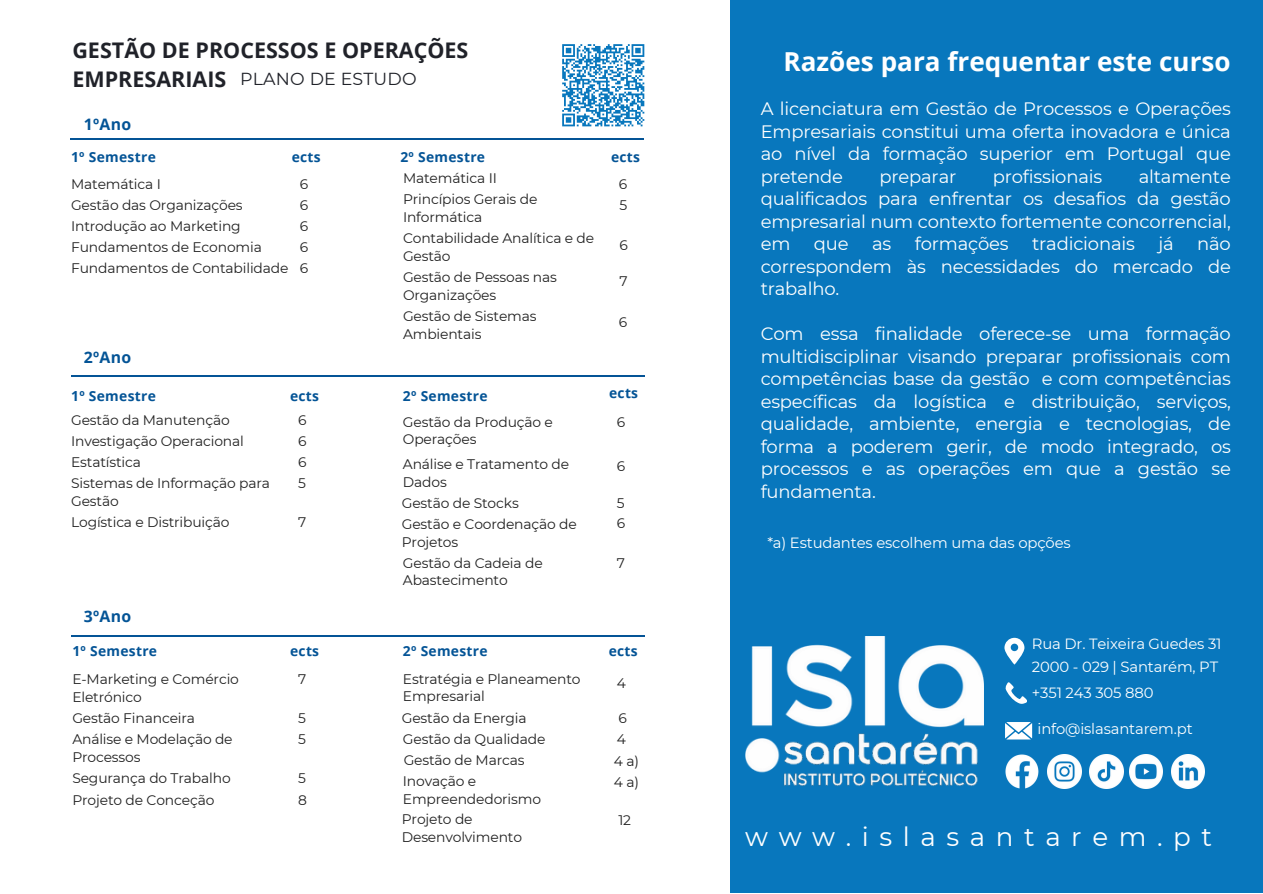
<style>
.page{position:relative;width:1263px;height:894px;background:#fff}
.page>*{position:absolute;margin:0;border:0;box-sizing:border-box;transform-origin:0 0}
.t1{font:700 26.1px "Open Sans";color:#fff}
.t2{font:26.1px "Montserrat";letter-spacing:.405em;color:#fff}
.t3{font:700 21.45px/29.2px "Open Sans";color:#202229}
.t4{font:18px/22.5px "Montserrat";letter-spacing:-.01em;color:#fff;text-align:justify}
.t5{font:17.4px "Montserrat";letter-spacing:.01em;color:#202229}
.t6{font:700 15.75px "Open Sans";letter-spacing:.02em;color:#045496}
.t7{font:14.85px "Montserrat";letter-spacing:-.01em;color:#fff}
.t8{font:13.8px/17.9px "Montserrat";letter-spacing:-.01em;color:#212121}
.t9{font:700 13.8px "Open Sans";letter-spacing:.02em;color:#045496}
</style>
<div class="page">
<div style="left:730px;top:0;width:533px;height:892px;background:#0877bd"></div>
<svg style="left:562px;top:44px;width:83px;height:83px"></svg>
<svg style="left:1004px;top:637px;width:20px;height:27px"></svg>
<svg style="left:1005px;top:682px;width:22px;height:21px"></svg>
<svg style="left:1005px;top:722px;width:27px;height:17px"></svg>
<img style="left:1005px;top:754px;width:33px;height:34px">
<img style="left:1048px;top:754px;width:33px;height:34px">
<img style="left:1090px;top:754px;width:33px;height:34px">
<img style="left:1129px;top:754px;width:33px;height:34px">
<img style="left:1171px;top:754px;width:34px;height:34px">
<img style="left:751px;top:636px;width:232px;height:91px">
<img style="left:783px;top:733px;width:195px;height:53px">
<img style="left:746px;top:738px;width:34px;height:35px">
<hr style="left:70px;top:139px;width:574px;height:1px;background:#045496">
<hr style="left:71px;top:375px;width:573px;height:1px;background:#045496">
<hr style="left:71px;top:634px;width:573px;height:2px;background:#045496">
<h3 class="t3" style="left:72px;top:35px;width:398px">GESTÃO DE PROCESSOS E OPERAÇÕES<br>EMPRESARIAIS</h3>
<h4 class="t5" style="left:240px;top:69px;width:178px">PLANO DE ESTUDO</h4>
<p class="t6" style="left:84px;top:113px;width:49px">1ºAno</p>
<p class="t9" style="left:71px;top:147px;width:86px">1º Semestre</p>
<p class="t9" style="left:292px;top:147px;width:31px">ects</p>
<p class="t9" style="left:400px;top:147px;width:86px">2º Semestre</p>
<p class="t8" style="left:71px;top:196px;width:173px">Gestão das Organizações</p>
<p class="t9" style="left:611px;top:147px;width:31px">ects</p>
<p class="t8" style="left:403px;top:169px;width:95px">Matemática II</p>
<h6 class="t8" style="left:71px;top:175px;width:91px">Matemática I</h6>
<p class="t8" style="left:300px;top:175px;width:10px">6</p>
<p class="t8" style="left:300px;top:196px;width:10px">6</p>
<p class="t8" style="left:619px;top:175px;width:10px">6</p>
<p class="t8" style="left:403px;top:190px;width:136px">Princípios Gerais de<br>Informática</p>
<p class="t8" style="left:619px;top:195px;width:9px">5</p>
<p class="t8" style="left:403px;top:229px;width:193px">Contabilidade Analítica e de<br>Gestão</p>
<p class="t8" style="left:619px;top:236px;width:10px">6</p>
<p class="t8" style="left:403px;top:268px;width:155px">Gestão de Pessoas nas<br>Organizações</p>
<p class="t8" style="left:619px;top:272px;width:10px">7</p>
<p class="t8" style="left:403px;top:307px;width:135px">Gestão de Sistemas<br>Ambientais</p>
<p class="t8" style="left:619px;top:313px;width:10px">6</p>
<p class="t8" style="left:71px;top:217px;width:171px">Introdução ao Marketing</p>
<p class="t8" style="left:300px;top:217px;width:10px">6</p>
<p class="t8" style="left:71px;top:238px;width:192px">Fundamentos de Economia</p>
<p class="t8" style="left:300px;top:238px;width:10px">6</p>
<p class="t8" style="left:71px;top:259px;width:219px">Fundamentos de Contabilidade</p>
<p class="t8" style="left:300px;top:259px;width:10px">6</p>
<p class="t6" style="left:84px;top:345px;width:49px">2ºAno</p>
<p class="t9" style="left:609px;top:383px;width:31px">ects</p>
<p class="t9" style="left:71px;top:386px;width:86px">1º Semestre</p>
<p class="t9" style="left:290px;top:386px;width:31px">ects</p>
<p class="t9" style="left:403px;top:386px;width:86px">2º Semestre</p>
<p class="t8" style="left:298px;top:411px;width:10px">6</p>
<p class="t8" style="left:403px;top:412px;width:152px">Gestão da Produção e<br>Operações</p>
<p class="t8" style="left:617px;top:413px;width:10px">6</p>
<h6 class="t8" style="left:71px;top:411px;width:160px">Gestão da Manutenção</h6>
<p class="t8" style="left:71px;top:432px;width:174px">Investigação Operacional</p>
<p class="t8" style="left:298px;top:432px;width:10px">6</p>
<p class="t8" style="left:71px;top:453px;width:71px">Estatística</p>
<p class="t8" style="left:298px;top:453px;width:10px">6</p>
<p class="t8" style="left:71px;top:474px;width:200px">Sistemas de Informação para<br>Gestão</p>
<p class="t8" style="left:298px;top:474px;width:9px">5</p>
<h6 class="t8" style="left:71px;top:513px;width:160px">Logística e Distribuição</h6>
<p class="t8" style="left:298px;top:513px;width:10px">7</p>
<p class="t8" style="left:403px;top:454px;width:168px">Análise e Tratamento de<br>Dados</p>
<p class="t8" style="left:617px;top:457px;width:10px">6</p>
<p class="t8" style="left:402px;top:493px;width:118px">Gestão de Stocks</p>
<p class="t8" style="left:617px;top:494px;width:9px">5</p>
<p class="t8" style="left:402px;top:514px;width:177px">Gestão e Coordenação de<br>Projetos</p>
<p class="t8" style="left:617px;top:513px;width:10px">6</p>
<p class="t8" style="left:403px;top:553px;width:141px">Gestão da Cadeia de<br>Abastecimento</p>
<p class="t8" style="left:617px;top:554px;width:10px">7</p>
<p class="t6" style="left:84px;top:605px;width:49px">3ºAno</p>
<p class="t9" style="left:72px;top:641px;width:86px">1º Semestre</p>
<p class="t9" style="left:290px;top:641px;width:31px">ects</p>
<p class="t9" style="left:403px;top:641px;width:86px">2º Semestre</p>
<p class="t8" style="left:298px;top:670px;width:10px">7</p>
<p class="t8" style="left:403px;top:669px;width:179px">Estratégia e Planeamento<br>Empresarial</p>
<p class="t8" style="left:617px;top:674px;width:11px">4</p>
<p class="t9" style="left:609px;top:641px;width:31px">ects</p>
<p class="t8" style="left:72px;top:670px;width:168px">E-Marketing e Comércio<br>Eletrónico</p>
<p class="t8" style="left:72px;top:708px;width:124px">Gestão Financeira</p>
<p class="t8" style="left:298px;top:708px;width:9px">5</p>
<p class="t8" style="left:402px;top:708px;width:126px">Gestão da Energia</p>
<p class="t8" style="left:618px;top:708px;width:10px">6</p>
<p class="t8" style="left:72px;top:729px;width:162px">Análise e Modelação de<br>Processos</p>
<p class="t8" style="left:298px;top:729px;width:9px">5</p>
<p class="t8" style="left:72px;top:768px;width:160px">Segurança do Trabalho</p>
<p class="t8" style="left:298px;top:768px;width:9px">5</p>
<p class="t8" style="left:402px;top:809px;width:122px">Projeto de<br>Desenvolvimento</p>
<p class="t8" style="left:618px;top:810px;width:14px">12</p>
<p class="t8" style="left:403px;top:730px;width:144px">Gestão da Qualidade</p>
<p class="t8" style="left:617px;top:730px;width:11px">4</p>
<p class="t8" style="left:404px;top:751px;width:122px">Gestão de Marcas</p>
<p class="t8" style="left:614px;top:751px;width:27px">4 a)</p>
<h1 class="t8" style="left:403px;top:772px;width:140px">Inovação e<br>Empreendedorismo</h1>
<h5 class="t8" style="left:614px;top:772px;width:27px">4 a)</h5>
<p class="t8" style="left:72px;top:791px;width:143px">Projeto de Conceção</p>
<p class="t8" style="left:298px;top:791px;width:10px">8</p>
<p class="t1" style="left:783px;top:43px;width:449px">Razões para frequentar este curso</p>
<p class="t4" style="left:761px;top:98px;width:472px">A licenciatura em Gestão de Processos e Operações Empresariais constitui uma oferta inovadora e única ao nível da formação superior em Portugal que pretende</p>
<p class="t4" style="left:879px;top:165px;width:78px">preparar</p>
<p class="t4" style="left:993px;top:165px;width:111px">profissionais</p>
<p class="t4" style="left:761px;top:165px;width:472px;text-indent:378px">altamente qualificados para enfrentar os desafios da gestão empresarial num contexto fortemente concorrencial, em</p>
<p class="t4" style="left:814px;top:232px;width:36px">que</p>
<p class="t4" style="left:872px;top:232px;width:21px">as</p>
<p class="t4" style="left:915px;top:232px;width:95px">formações</p>
<p class="t4" style="left:1032px;top:232px;width:104px">tradicionais</p>
<p class="t4" style="left:1158px;top:232px;width:17px">já</p>
<p class="t4" style="left:761px;top:232px;width:472px;text-indent:436px">não correspondem às necessidades do mercado de trabalho.</p>
<p class="t4" style="left:761px;top:322px;width:472px">Com essa finalidade oferece-se uma formação multidisciplinar visando preparar profissionais com competências base da gestão e com competências específicas da logística e distribuição, serviços, qualidade, ambiente, energia e tecnologias, de forma a poderem gerir, de modo integrado, os processos e as operações em que a gestão se fundamenta.</p>
<p class="t7" style="left:767px;top:533px;width:305px">*a) Estudantes escolhem uma das opções</p>
<h5 class="t7" style="left:1032px;top:634px;width:191px">Rua Dr. Teixeira Guedes 31</h5>
<p class="t7" style="left:1032px;top:657px;width:188px">2000 - 029 | Santarém, PT</p>
<p class="t7" style="left:1032px;top:683px;width:123px">+351 243 305 880</p>
<p class="t7" style="left:1037px;top:719px;width:157px">info@islasantarem.pt</p>
<p class="t2" style="left:745px;top:820px;width:468px">www.islasantarem.pt</p>
</div>
